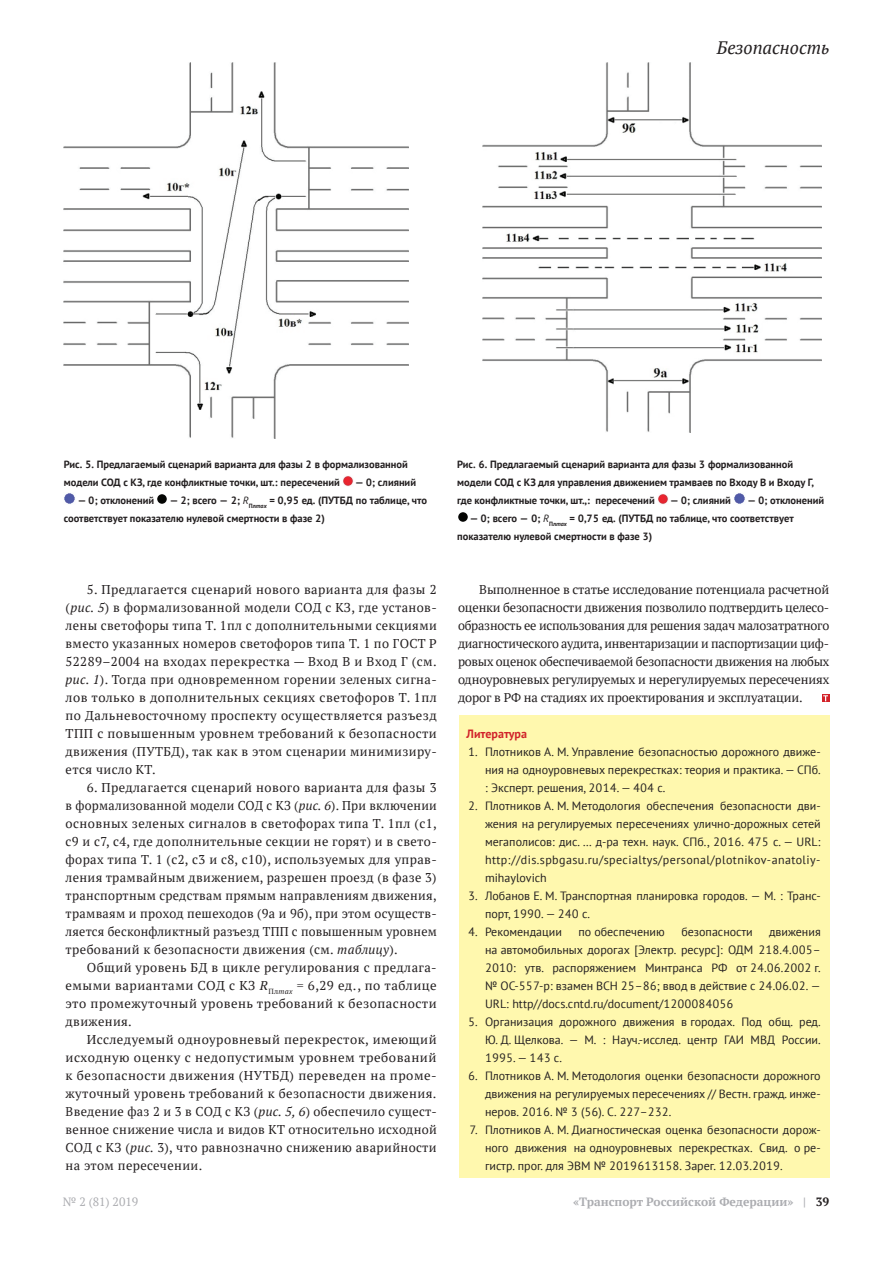
<style>
.page{position:relative;width:893px;height:1263px;background:#fff}
.page>*{position:absolute;margin:0;border:0;box-sizing:border-box;transform-origin:0 0}
.t1{font:italic 18px "PT Serif";color:#231f20}
.t2{font:12.75px/18px "PT Serif";letter-spacing:.03em;color:#231f20;text-align:justify}
.t3{font:12px/18px "PT Sans";color:#231f20;text-align:justify}
.t4{font:700 12px "PT Serif";color:#acadb1}
.t5{font:12px "PT Serif";color:#acadb1}
.t6{font:700 12px "PT Sans";color:#d1232a}
.t7{font:700 10.5px/18px "PT Sans";color:#231f20}
.s1{font-weight:400;font-style:italic}
.s2{font-style:italic}
.s3{color:#231f20}
</style>
<div class="page">
<div style="left:459px;top:715px;width:370px;height:463px;background:#fff8ae"></div>
<img style="left:64px;top:62px;width:345px;height:376px">
<img style="left:483px;top:63px;width:339px;height:369px">
<svg style="left:343px;top:476px;width:10px;height:10px"></svg>
<svg style="left:64px;top:493px;width:11px;height:11px"></svg>
<svg style="left:157px;top:494px;width:10px;height:10px"></svg>
<svg style="left:658px;top:494px;width:10px;height:10px"></svg>
<svg style="left:734px;top:493px;width:11px;height:11px"></svg>
<svg style="left:458px;top:512px;width:10px;height:10px"></svg>
<div style="left:822px;top:694px;width:7px;height:8px;background:#d32229"></div>
<svg style="left:823px;top:695px;width:5px;height:6px"></svg>
<h1 class="t1" style="left:717px;top:36px;width:114px">Безопасность</h1>
<p class="t7" style="left:64px;top:455px;width:346px">Рис. 5. Предлагаемый сценарий варианта для фазы 2 в формализованной модели СОД с КЗ, где конфликтные точки, шт.: пересечений</p>
<p class="t7" style="left:355px;top:473px;width:62px">— 0; слияний</p>
<p class="t7" style="left:64px;top:491px;width:365px;text-indent:106px">— 2; всего — 2; <span class="s1">R</span><sub>Пл</sub><sub>max</sub> = 0,95 ед. (ПУТБД по таблице, что соответствует показателю нулевой смертности в фазе 2)</p>
<p class="t7" style="left:78px;top:491px;width:78px">— 0; отклонений</p>
<p class="t7" style="left:457px;top:455px;width:358px">Рис. 6. Предлагаемый сценарий варианта для фазы 3 формализованной модели СОД с КЗ для управления движением трамваев по Входу В и Входу Г, где конфликтные точки, шт.,: пересечений</p>
<p class="t7" style="left:670px;top:491px;width:62px">— 0; слияний</p>
<p class="t7" style="left:748px;top:491px;width:78px">— 0; отклонений</p>
<p class="t7" style="left:457px;top:509px;width:338px;text-indent:13px">— 0; всего — 0; <span class="s1">R</span><sub>Пл</sub><sub>max</sub> = 0,75 ед. (ПУТБД по таблице, что соответствует показателю нулевой смертности в фазе 3)</p>
<p class="t2" style="left:66px;top:580px;width:373px;text-indent:21px">5. Предлагается сценарий нового варианта для фазы 2 (<span class="s2">рис. 5</span>) в формализованной модели СОД с КЗ, где установ&shy;лены светофоры типа Т. 1пл с дополнительными секциями вместо указанных номеров светофоров типа Т. 1 по ГОСТ Р 52289–2004 на входах перекрестка — Вход В и Вход Г (см. <span class="s2">рис. 1</span>). Тогда при одновременном горении зеленых сигна&shy;лов только в дополнительных секциях светофоров Т. 1пл по Дальневосточному проспекту осуществляется разъезд ТПП с повышенным уровнем требований к безопасности движения (ПУТБД), так как в этом сценарии минимизиру&shy;ется число КТ.</p>
<p class="t2" style="left:66px;top:778px;width:373px;text-indent:21px">6. Предлагается сценарий нового варианта для фазы 3 в формализованной модели СОД с КЗ (<span class="s2">рис. 6</span>). При включении основных зеленых сигналов в светофорах типа Т. 1пл (с1, с9 и с7, с4, где дополнительные секции не горят) и в свето&shy;форах типа Т. 1 (с2, с3 и с8, с10), используемых для управ&shy;ления трамвайным движением, разрешен проезд (в фазе 3) транспортным средствам прямым направлениям движения, трамваям и проход пешеходов (9а и 9б), при этом осуществ&shy;ляется бесконфликтный разъезд ТПП с повышенным уровнем требований к безопасности движения (см. <span class="s2">таблицу</span>).</p>
<p class="t2" style="left:66px;top:958px;width:373px;text-indent:21px">Общий уровень БД в цикле регулирования с предлага&shy;емыми вариантами СОД с КЗ <span class="s2">R</span><sub>Пл</sub><sub>max</sub> = 6,29 ед., по таблице это промежуточный уровень требований к безопасности движения.</p>
<p class="t2" style="left:66px;top:1030px;width:373px;text-indent:21px">Исследуемый одноуровневый перекресток, имеющий исходную оценку с недопустимым уровнем требований к безопасности движения (НУТБД) переведен на проме&shy;жуточный уровень требований к безопасности движения.<br>Введение фаз 2 и 3 в СОД с КЗ (<span class="s2">рис. 5, 6</span>) обеспечило сущест&shy;венное снижение числа и видов КТ относительно исходной СОД с КЗ (<span class="s2">рис.</span> 3), что равнозначно снижению аварийности на этом пересечении.</p>
<p class="t2" style="left:458px;top:580px;width:373px;text-indent:21px">Выполненное в статье исследование потенциала расчетной оценки безопасности движения позволило подтвердить целесо&shy;образность ее использования для решения задач малозатратного диагностического аудита, инвентаризации и паспортизации циф&shy;ровых оценок обеспечиваемой безопасности движения на любых одноуровневых регулируемых и нерегулируемых пересечениях дорог в РФ на стадиях их проектирования и эксплуатации.</p>
<p class="t6" style="left:466px;top:726px;width:62px">Литература</p>
<p class="t3" style="left:485px;top:743px;width:337px;text-indent:-17px">1. Плотников А. М. Управление безопасностью дорожного движе&shy;ния на одноуровневых перекрестках: теория и практика. — СПб. : Эксперт. решения, 2014. — 404 с.</p>
<p class="t3" style="left:485px;top:797px;width:337px;text-indent:-17px">2. Плотников А. М. Методология обеспечения безопасности дви&shy;жения на регулируемых пересечениях улично-дорожных сетей мегаполисов: дис. … д-ра техн. наук. СПб., 2016. 475 с. — URL: http://dis.spbgasu.ru/specialtys/personal/plotnikov-anatoliy&shy;mihaylovich</p>
<p class="t3" style="left:485px;top:887px;width:337px;text-indent:-17px">3. Лобанов Е. М. Транспортная планировка городов. — М. : Транс&shy;порт, 1990. — 240 с.</p>
<p class="t3" style="left:468px;top:923px;width:95px">4. Рекомендации</p>
<p class="t3" style="left:578px;top:923px;width:88px">по обеспечению</p>
<p class="t3" style="left:681px;top:923px;width:73px">безопасности</p>
<p class="t3" style="left:485px;top:923px;width:337px;text-indent:284px">движения на автомобильных дорогах [Электр. ресурс]: ОДМ 218.4.005– 2010: утв. распоряжением Минтранса РФ от 24.06.2002 г. № ОС‑557-р: взамен ВСН 25–86; ввод в действие с 24.06.02. — URL: http//docs.cntd.ru/document/1200084056</p>
<p class="t3" style="left:485px;top:1013px;width:337px;text-indent:-17px">5. Организация дорожного движения в городах. Под общ. ред.<br>Ю. Д. Щелкова. — М. : Науч.-исслед. центр ГАИ МВД России.<br>1995. — 143 с.</p>
<p class="t3" style="left:485px;top:1067px;width:337px;text-indent:-17px">6. Плотников А. М. Методология оценки безопасности дорожного движения на регулируемых пересечениях // Вестн. гражд. инже&shy;неров. 2016. № 3 (56). С. 227–232.</p>
<p class="t3" style="left:485px;top:1121px;width:337px;text-indent:-15px">7. Плотников А. М. Диагностическая оценка безопасности дорож&shy;ного движения на одноуровневых перекрестках. Свид. о ре&shy;гистр. прог. для ЭВМ № 2019613158. Зарег. 12.03.2019.</p>
<p class="t5" style="left:63px;top:1194px;width:77px">№ 2 (81) 2019</p>
<p class="t4" style="left:573px;top:1194px;width:258px">«Транспорт Российской Федерации» | <span class="s3">39</span></p>
</div>
